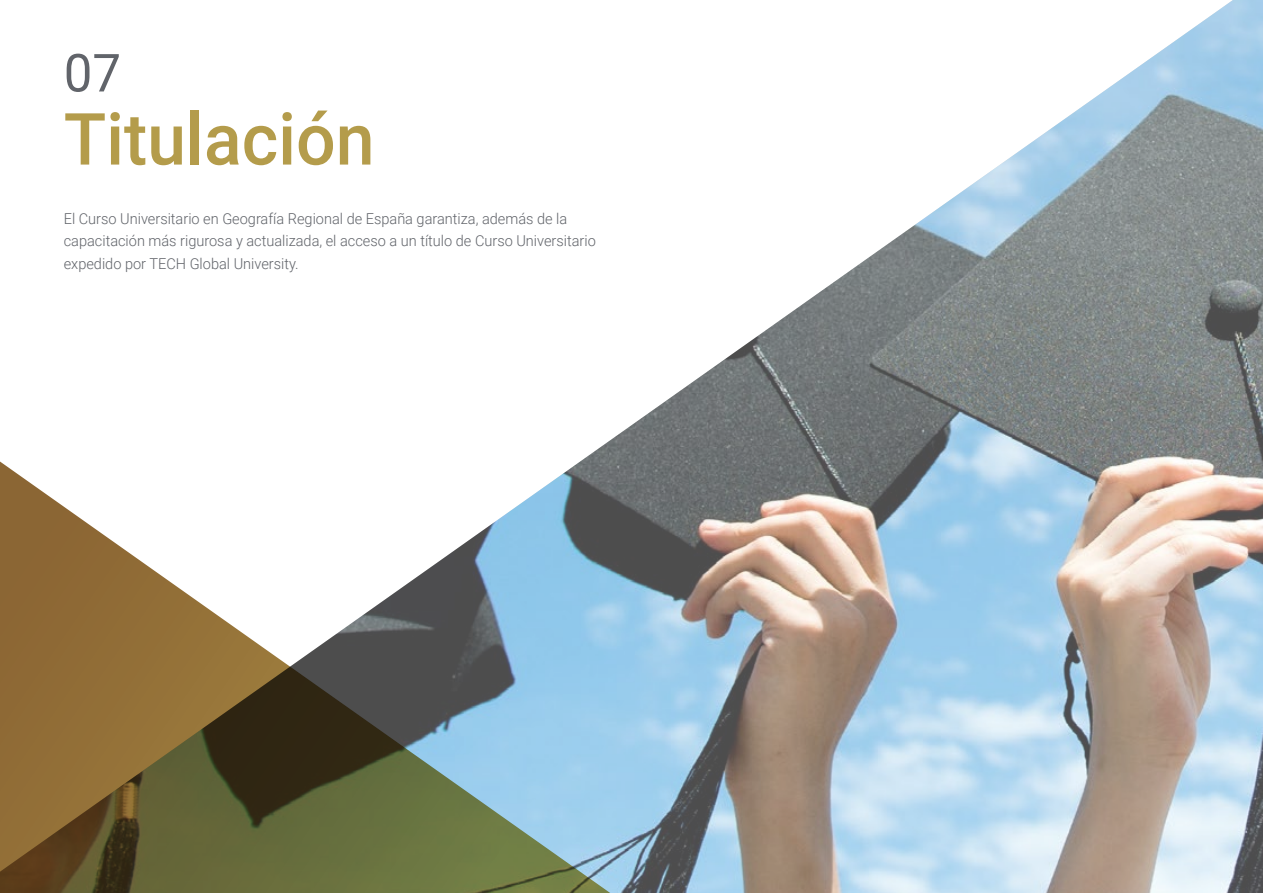
<style>
.page{position:relative;width:1263px;height:893px;background:#fff}
.page>*{position:absolute;margin:0;border:0;box-sizing:border-box;transform-origin:0 0}
.t1{font:500 72px "Roboto";color:#b49c4b}
.t2{font:52.5px "Roboto";color:#61646a}
.t3{font:300 15px/22.5px "Roboto";color:#61646a}
</style>
<div class="page">
<img style="left:602px;top:0;width:661px;height:893px">
<svg style="left:0;top:446px;width:640px;height:447px"></svg>
<h2 class="t2" style="left:64px;top:36px;width:59px">07</h2>
<h1 class="t1" style="left:64px;top:89px;width:312px">Titulación</h1>
<p class="t3" style="left:64px;top:207px;width:534px">El Curso Universitario en Geografía Regional de España garantiza, además de la capacitación más rigurosa y actualizada, el acceso a un título de Curso Universitario expedido por TECH Global University.</p>
</div>
